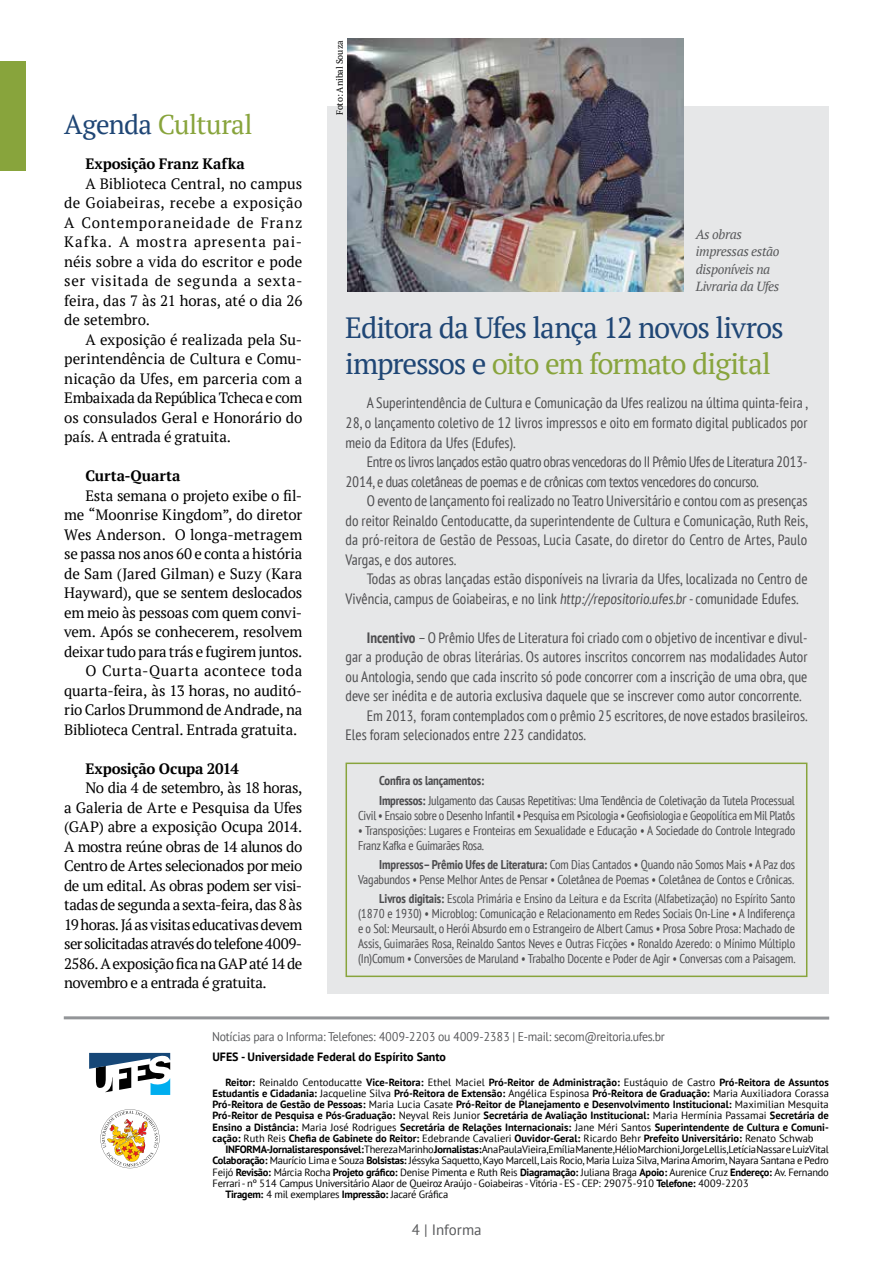
<style>
.page{position:relative;width:893px;height:1263px;background:#fff}
.page>*{position:absolute;margin:0;border:0;box-sizing:border-box;transform-origin:0 0}
.t1{font:29.25px/36px "PT Serif";letter-spacing:-.045em;color:#1f4675}
.t2{font:27px "PT Serif";letter-spacing:-.02em;color:#88a43c}
.t3{font:15px/19.5px "PT Serif";letter-spacing:-.01em;color:#000;text-align:justify}
.t4{font:condensed 15px/19.5px "PT Sans";color:#4d4d4f;text-align:justify}
.t5{font:condensed 15px/19.5px "PT Sans";letter-spacing:-.025em;color:#4d4d4f}
.t6{font:700 15px "PT Serif";letter-spacing:-.01em;color:#000}
.t7{font:15px "PT Serif";letter-spacing:.03em;color:#000}
.t8{font:15px "PT Sans";color:#58595b}
.t9{font:italic 13.2px/17.2px "PT Serif";letter-spacing:-.03em;color:#58595b}
.t10{font:condensed 12.75px/15px "PT Sans";letter-spacing:-.02em;color:#4d4d4f}
.t11{font:12.6px "PT Sans";letter-spacing:-.025em;color:#58595b;scale:.94 1}
.t12{font:700 12px "PT Sans";color:#000}
.t13{font:700 10.5px/11.2px "PT Sans";color:#000;text-align:justify}
.t14{font:10.5px "PT Sans";letter-spacing:-.025em;color:#000}
.t15{font:9px "PT Serif";letter-spacing:-.005em;color:#000}
.s1{color:#1f4675}
.s2{color:#88a43c}
.s3{font-weight:700}
.s4{font-weight:400}
</style>
<div class="page">
<div style="left:327px;top:106px;width:502px;height:888px;background:#e6e7e8"></div>
<hr style="left:64px;top:1016px;width:765px;height:3px;background:#939598">
<div style="left:0;top:61px;width:26px;height:110px;background:#88a43c"></div>
<svg style="left:101px;top:1109px;width:58px;height:59px"></svg>
<svg style="left:89px;top:1053px;width:81px;height:42px"></svg>
<img style="left:347px;top:38px;width:337px;height:254px">
<div style="left:346px;top:762px;width:461px;height:215px;border:2px solid #88a43c"></div>
<h2 class="t2" style="left:64px;top:107px;width:190px"><span class="s1">Agenda</span> Cultural</h2>
<p class="t6" style="left:85px;top:154px;width:161px">Exposição Franz Kafka</p>
<p class="t3" style="left:64px;top:174px;width:240px;text-indent:21px">A Biblioteca Central, no campus de Goiabeiras, recebe a exposição A Contemporaneidade de Franz Kafka. A mostra apresenta pai&shy;néis sobre a vida do escritor e pode ser visitada de segunda a sexta&shy;feira, das 7 às 21 horas, até o dia 26 de setembro.</p>
<p class="t3" style="left:64px;top:330px;width:240px;text-indent:21px">A exposição é realizada pela Su&shy;perintendência de Cultura e Comu&shy;nicação da Ufes, em parceria com a Embaixada da República Tcheca e com os consulados Geral e Honorário do país. A entrada é gratuita.</p>
<p class="t6" style="left:85px;top:466px;width:96px">Curta-Quarta</p>
<p class="t3" style="left:85px;top:486px;width:218px">Esta semana o projeto exibe o fil-</p>
<p class="t3" style="left:64px;top:505px;width:240px">me “Moonrise Kingdom”, do diretor</p>
<p class="t3" style="left:64px;top:525px;width:240px">Wes Anderson. O longa-metragem</p>
<p class="t3" style="left:64px;top:544px;width:240px">se passa nos anos 60 e conta a história</p>
<p class="t3" style="left:64px;top:564px;width:240px">de Sam (Jared Gilman) e Suzy (Kara</p>
<p class="t3" style="left:64px;top:583px;width:240px">Hayward), que se sentem deslocados</p>
<p class="t3" style="left:64px;top:603px;width:240px">em meio às pessoas com quem convi-</p>
<p class="t3" style="left:64px;top:622px;width:240px">vem. Após se conhecerem, resolvem</p>
<p class="t3" style="left:64px;top:642px;width:240px">deixar tudo para trás e fugirem juntos.</p>
<p class="t7" style="left:85px;top:661px;width:218px">O Curta-Quarta acontece toda</p>
<p class="t3" style="left:64px;top:681px;width:240px">quarta-feira, às 13 horas, no auditó-</p>
<p class="t3" style="left:64px;top:700px;width:240px">rio Carlos Drummond de Andrade, na</p>
<p class="t3" style="left:64px;top:720px;width:235px">Biblioteca Central. Entrada gratuita.</p>
<p class="t6" style="left:85px;top:758px;width:155px">Exposição Ocupa 2014</p>
<p class="t3" style="left:64px;top:778px;width:240px;text-indent:21px">No dia 4 de setembro, às 18 horas, a Galeria de Arte e Pesquisa da Ufes (GAP) abre a exposição Ocupa 2014.<br>A mostra reúne obras de 14 alunos do Centro de Artes selecionados por meio de um edital. As obras podem ser visi&shy;tadas de segunda a sexta-feira, das 8 às 19 horas. Já as visitas educativas devem ser solicitadas através do telefone 4009- 2586. A exposição fica na GAP até 14 de novembro e a entrada é gratuita.</p>
<p class="t15" style="left:334px;top:115px;width:76px;rotate:-90deg">Foto: Anibal Souza</p>
<p class="t9" style="left:696px;top:226px;width:85px">As obras impressas estão disponíveis na<br>Livraria da Ufes</p>
<h1 class="t1" style="left:345px;top:309px;width:440px">Editora da Ufes lança 12 novos livros impressos e <span class="s2">oito em formato digital</span></h1>
<p class="t4" style="left:346px;top:393px;width:464px;text-indent:21px">A Superintendência de Cultura e Comunicação da Ufes realizou na última quinta-feira , 28, o lançamento coletivo de 12 livros impressos e oito em formato digital publicados por meio da Editora da Ufes (Edufes).</p>
<p class="t5" style="left:346px;top:452px;width:463px;text-indent:21px">Entre os livros lançados estão quatro obras vencedoras do II Prêmio Ufes de Literatura 2013-<br>2014, e duas coletâneas de poemas e de crônicas com textos vencedores do concurso.</p>
<p class="t4" style="left:346px;top:491px;width:464px;text-indent:21px">O evento de lançamento foi realizado no Teatro Universitário e contou com as presenças do reitor Reinaldo Centoducatte, da superintendente de Cultura e Comunicação, Ruth Reis, da pró-reitora de Gestão de Pessoas, Lucia Casate, do diretor do Centro de Artes, Paulo Vargas, e dos autores.</p>
<p class="t4" style="left:346px;top:569px;width:463px;text-indent:21px">Todas as obras lançadas estão disponíveis na livraria da Ufes, localizada no Centro de<br>Vivência, campus de Goiabeiras, e no link http://repositorio.ufes.br- comunidade Edufes.</p>
<p class="t4" style="left:367px;top:627px;width:442px"><span class="s3">Incentivo</span> – O Prêmio Ufes de Literatura foi criado com o objetivo de incentivar e divul-</p>
<p class="t4" style="left:346px;top:647px;width:463px">gar a produção de obras literárias. Os autores inscritos concorrem nas modalidades Autor</p>
<p class="t4" style="left:346px;top:666px;width:463px">ou Antologia, sendo que cada inscrito só pode concorrer com a inscrição de uma obra, que</p>
<p class="t4" style="left:346px;top:686px;width:458px">deve ser inédita e de autoria exclusiva daquele que se inscrever como autor concorrente.</p>
<p class="t4" style="left:367px;top:705px;width:442px">Em 2013, foram contemplados com o prêmio 25 escritores, de nove estados brasileiros.</p>
<p class="t4" style="left:346px;top:725px;width:242px">Eles foram selecionados entre 223 candidatos.</p>
<p class="t10" style="left:379px;top:771px;width:417px;line-height:19.2px"><span class="s3">Confira os lançamentos:<br>Impressos:</span> Julgamento das Causas Repetitivas: Uma Tendência de Coletivação da Tutela Processual</p>
<p class="t10" style="left:358px;top:807px;width:439px">Civil • Ensaio sobre o Desenho Infantil • Pesquisa em Psicologia • Geofisiologia e Geopolítica em Mil Platôs</p>
<p class="t10" style="left:358px;top:822px;width:439px">• Transposições: Lugares e Fronteiras em Sexualidade e Educação • A Sociedade do Controle Integrado<br>Franz Kafka e Guimarães Rosa.</p>
<p class="t10" style="left:358px;top:857px;width:439px;text-align:right"><span class="s3">Impressos– Prêmio Ufes de Literatura:</span> Com Dias Cantados • Quando não Somos Mais • A Paz dos<br>Vagabundos • Pense Melhor Antes de Pensar • Coletânea de Poemas • Coletânea de Contos e Crônicas.</p>
<p class="t10" style="left:358px;top:891px;width:439px;text-align:justify;text-indent:21px"><span class="s3">Livros digitais:</span> Escola Primária e Ensino da Leitura e da Escrita (Alfabetização) no Espírito Santo (1870 e 1930) • Microblog: Comunicação e Relacionamento em Redes Sociais On-Line • A Indiferença e o Sol: Meursault, o Herói Absurdo em o Estrangeiro de Albert Camus • Prosa Sobre Prosa: Machado de Assis, Guimarães Rosa, Reinaldo Santos Neves e Outras Ficções • Ronaldo Azeredo: o Mínimo Múltiplo (In)Comum • Conversões de Maruland • Trabalho Docente e Poder de Agir • Conversas com a Paisagem.</p>
<p class="t11" style="left:212px;top:1029px;width:483px">Notícias para o Informa: Telefones: 4009-2203 ou 4009-2383 | E-mail: secom@reitoria.ufes.br</p>
<p class="t12" style="left:212px;top:1049px;width:235px">UFES - Universidade Federal do Espírito Santo</p>
<p class="t13" style="left:213px;top:1076px;width:618px;text-indent:13px">Reitor: <span class="s4">Reinaldo Centoducatte</span> Vice-Reitora: <span class="s4">Ethel Maciel</span> Pró-Reitor de Administração: <span class="s4">Eustáquio de Castro</span> Pró-Reitora de Assuntos Estudantis e Cidadania: <span class="s4">Jacqueline Silva</span> Pró-Reitora de Extensão: <span class="s4">Angélica Espinosa</span> Pró-Reitora de Graduação: <span class="s4">Maria Auxiliadora Corassa </span>Pró-Reitora de Gestão de Pessoas: <span class="s4">Maria Lucia Casate</span> Pró-Reitor de Planejamento e Desenvolvimento Institucional: <span class="s4">Maximilian Mesquita </span>Pró-Reitor de Pesquisa e Pós-Graduação: <span class="s4">Neyval Reis Junior</span> Secretária de Avaliação Institucional: <span class="s4">Maria Hermínia Passamai</span> Secretária de Ensino a Distância: <span class="s4">Maria José Rodrigues</span> Secretária de Relações Internacionais: <span class="s4">Jane Méri Santos</span> Superintendente de Cultura e Comuni&shy;cação: <span class="s4">Ruth Reis</span> Chefia de Gabinete do Reitor: <span class="s4">Edebrande Cavalieri</span> Ouvidor-Geral: <span class="s4">Ricardo Behr</span> Prefeito Universitário: <span class="s4">Renato Schwab</span></p>
<p class="t14" style="left:225px;top:1143px;width:605px"><span class="s3">INFORMA - Jornalista responsável:</span> Thereza Marinho <span class="s3">Jornalistas:</span> Ana Paula Vieira, Emília Manente, Hélio Marchioni, Jorge Lellis, Letícia Nassar e Luiz Vital</p>
<p class="t14" style="left:213px;top:1154px;width:618px"><span class="s3">Colaboração:</span> Maurício Lima e Souza <span class="s3">Bolsistas:</span> Jéssyka Saquetto, Kayo Marcell, Lais Rocio, Maria Luiza Silva, Marina Amorim, Nayara Santana e Pedro</p>
<p class="t14" style="left:213px;top:1165px;width:618px">Feijó <span class="s3">Revisão:</span> Márcia Rocha <span class="s3">Projeto gráfico:</span> Denise Pimenta e Ruth Reis <span class="s3">Diagramação:</span> Juliana Braga <span class="s3">Apoio:</span> Aurenice Cruz <span class="s3">Endereço:</span> Av. Fernando</p>
<p class="t14" style="left:213px;top:1176px;width:538px">Ferrari - nº 514 Campus Universitário Alaor de Queiroz Araújo - Goiabeiras - Vitória - ES - CEP: 29075-910 <span class="s3">Telefone:</span> 4009-2203</p>
<p class="t14" style="left:225px;top:1188px;width:224px"><span class="s3">Tiragem:</span> 4 mil exemplares <span class="s3">Impressão:</span> Jacaré Gráfica</p>
<p class="t8" style="left:411px;top:1220px;width:72px">4 | Informa</p>
</div>
